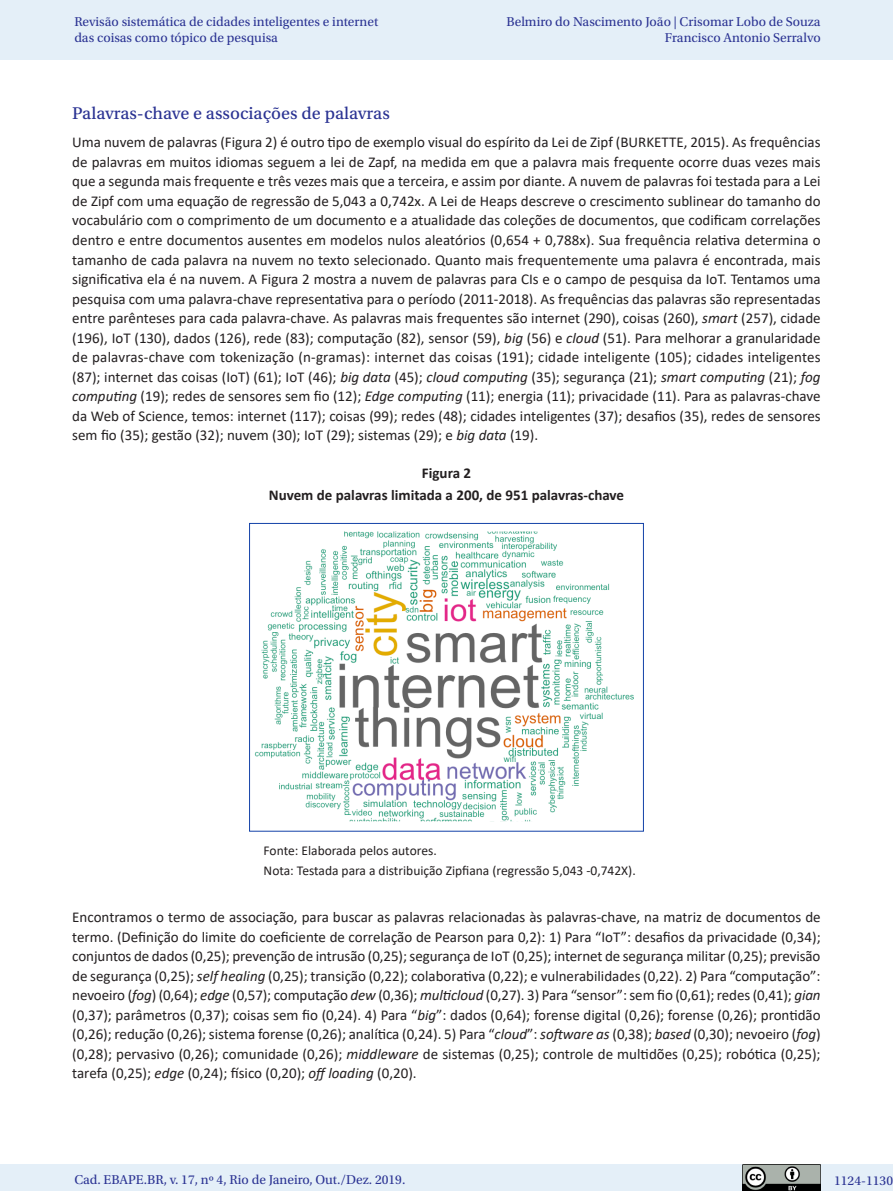
<style>
.page{position:relative;width:893px;height:1191px;background:#fff}
.page>*{position:absolute;margin:0;border:0;box-sizing:border-box;transform-origin:0 0}
._07_2_sub2{font:18px "Utopia Std Capt";color:#2b3393}
._06_0_texto{font:15px/19.5px "Calibri";color:#231f20;text-align:justify}
._08_2_tabela_titulo{font:700 15px "Calibri";color:#231f20}
.t1{font:13.5px/16.5px "Utopia Std";color:#2b3393}
._00__fonte_legenda_f{font:13.5px "Calibri";color:#231f20}
.s1{font-style:italic}
</style>
<div class="page">
<div style="left:0;top:0;width:893px;height:60px;background:#e4eff8"></div>
<div style="left:0;top:1164px;width:893px;height:27px;background:#e4eff8"></div>
<img style="left:743px;top:1164px;width:78px;height:27px">
<img style="left:254px;top:531px;width:380px;height:291px">
<div style="left:249px;top:523px;width:395px;height:308px;border:1px solid #1342a8"></div>
<p class="t1" style="left:74px;top:13px;width:305px">Revisão sistemática de cidades inteligentes e internet das coisas como tópico de pesquisa</p>
<p class="t1" style="left:506px;top:13px;width:316px;text-align:right">Belmiro do Nascimento João | Crisomar Lobo de Souza<br>Francisco Antonio Serralvo</p>
<p class="_07_2_sub2" style="left:72px;top:104px;width:319px">Palavras-chave e associações de palavras</p>
<p class="_06_0_texto" style="left:72px;top:132px;width:750px">Uma nuvem de palavras (Figura 2) é outro tipo de exemplo visual do espírito da Lei de Zipf (BURKETTE, 2015). As frequências de palavras em muitos idiomas seguem a lei de Zapf, na medida em que a palavra mais frequente ocorre duas vezes mais que a segunda mais frequente e três vezes mais que a terceira, e assim por diante. A nuvem de palavras foi testada para a Lei de Zipf com uma equação de regressão de 5,043 a 0,742x. A Lei de Heaps descreve o crescimento sublinear do tamanho do vocabulário com o comprimento de um documento e a atualidade das coleções de documentos, que codificam correlações dentro e entre documentos ausentes em modelos nulos aleatórios (0,654 + 0,788x). Sua frequência relativa determina o tamanho de cada palavra na nuvem no texto selecionado. Quanto mais frequentemente uma palavra é encontrada, mais significativa ela é na nuvem. A Figura 2 mostra a nuvem de palavras para CIs e o campo de pesquisa da IoT. Tentamos uma pesquisa com uma palavra-chave representativa para o período (2011-2018). As frequências das palavras são representadas entre parênteses para cada palavra-chave. As palavras mais frequentes são internet (290), coisas (260), <span class="s1">smart</span> (257), cidade (196), IoT (130), dados (126), rede (83); computação (82), sensor (59), <span class="s1">big</span> (56) e <span class="s1">cloud</span> (51). Para melhorar a granularidade de palavras-chave com tokenização (n-gramas): internet das coisas (191); cidade inteligente (105); cidades inteligentes (87); internet das coisas (IoT) (61); IoT (46); <span class="s1">big data</span> (45); <span class="s1">cloud computing</span> (35); segurança (21); <span class="s1">smart computing</span> (21); <span class="s1">fog computing</span> (19); redes de sensores sem fio (12); <span class="s1">Edge computing</span> (11); energia (11); privacidade (11). Para as palavras-chave da Web of Science, temos: internet (117); coisas (99); redes (48); cidades inteligentes (37); desafios (35), redes de sensores sem fio (35); gestão (32); nuvem (30); IoT (29); sistemas (29); e <span class="s1">big data</span> (19).</p>
<p class="_08_2_tabela_titulo" style="left:422px;top:462px;width:51px">Figura 2</p>
<p class="_08_2_tabela_titulo" style="left:269px;top:484px;width:357px">Nuvem de palavras limitada a 200, de 951 palavras-chave</p>
<p class="_00__fonte_legenda_f" style="left:264px;top:841px;width:175px">Fonte: Elaborada pelos autores.</p>
<p class="_00__fonte_legenda_f" style="left:264px;top:861px;width:374px">Nota: Testada para a distribuição Zipfiana (regressão 5,043 -0,742X).</p>
<p class="_06_0_texto" style="left:72px;top:907px;width:750px">Encontramos o termo de associação, para buscar as palavras relacionadas às palavras-chave, na matriz de documentos de termo. (Definição do limite do coeficiente de correlação de Pearson para 0,2): 1) Para “IoT”: desafios da privacidade (0,34); conjuntos de dados (0,25); prevenção de intrusão (0,25); segurança de IoT (0,25); internet de segurança militar (0,25); previsão de segurança (0,25); <span class="s1">self healing</span> (0,25); transição (0,22); colaborativa (0,22); e vulnerabilidades (0,22). 2) Para “computação”: nevoeiro (<span class="s1">fog</span>) (0,64); <span class="s1">edge</span> (0,57); computação <span class="s1">dew</span> (0,36); <span class="s1">multicloud</span> (0,27). 3) Para “sensor”: sem fio (0,61); redes (0,41); <span class="s1">gian </span>(0,37); parâmetros (0,37); coisas sem fio (0,24). 4) Para “<span class="s1">big</span>”: dados (0,64); forense digital (0,26); forense (0,26); prontidão (0,26); redução (0,26); sistema forense (0,26); analítica (0,24). 5) Para “<span class="s1">cloud</span>”: <span class="s1">software as</span> (0,38); <span class="s1">based</span> (0,30); nevoeiro (<span class="s1">fog</span>) (0,28); pervasivo (0,26); comunidade (0,26); <span class="s1">middleware</span> de sistemas (0,25); controle de multidões (0,25); robótica (0,25); tarefa (0,25); <span class="s1">edge</span> (0,24); físico (0,20); <span class="s1">off loading</span> (0,20).</p>
<p class="t1" style="left:74px;top:1171px;width:333px">Cad. EBAPE.BR, v. 17, nº 4, Rio de Janeiro, Out./Dez. 2019.</p>
<p class="t1" style="left:834px;top:1172px;width:60px">1124-1130</p>
</div>
